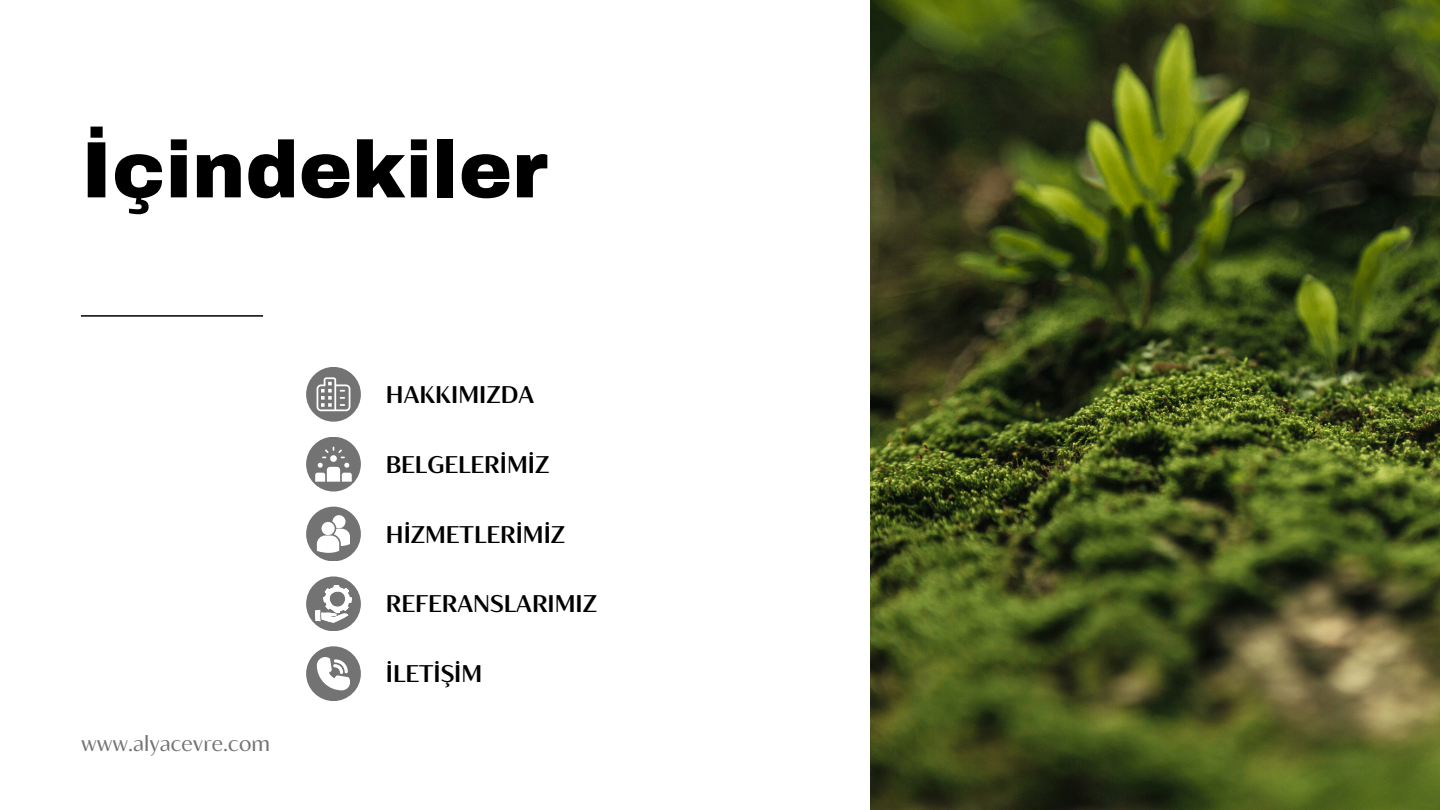
<style>
.page{position:relative;width:1440px;height:810px;background:#fff}
.page>*{position:absolute;margin:0;border:0;box-sizing:border-box;transform-origin:0 0}
.t1{font:900 80px "Archivo";color:#000}
.t2{font:700 24px "Blacker Sans Text";color:#000}
.t3{font:22px "Blacker Sans Text";color:#737373}
</style>
<div class="page">
<img style="left:871px;top:0;width:569px;height:810px">
<div style="left:306px;top:367px;width:55px;height:55px;background:#737373;border-radius:50%"></div>
<svg style="left:317px;top:377px;width:33px;height:34px"></svg>
<div style="left:306px;top:507px;width:55px;height:54px;background:#737373;border-radius:50%"></div>
<svg style="left:317px;top:515px;width:33px;height:38px"></svg>
<div style="left:306px;top:437px;width:55px;height:55px;background:#737373;border-radius:50%"></div>
<svg style="left:315px;top:447px;width:37px;height:35px"></svg>
<div style="left:306px;top:576px;width:55px;height:55px;background:#737373;border-radius:50%"></div>
<svg style="left:315px;top:585px;width:37px;height:37px"></svg>
<div style="left:306px;top:646px;width:55px;height:55px;background:#737373;border-radius:50%"></div>
<svg style="left:317px;top:657px;width:33px;height:33px"></svg>
<hr style="left:81px;top:315px;width:182px;height:2px;background:#000">
<p class="t1" style="left:81px;top:127px;width:468px">İçindekiler</p>
<p class="t2" style="left:386px;top:380px;width:150px">HAKKIMIZDA</p>
<p class="t2" style="left:386px;top:449px;width:165px">BELGELERİMİZ</p>
<p class="t2" style="left:386px;top:519px;width:181px">HİZMETLERİMİZ</p>
<p class="t2" style="left:386px;top:589px;width:213px">REFERANSLARIMIZ</p>
<p class="t3" style="left:81px;top:729px;width:191px">www.alyacevre.com</p>
<p class="t2" style="left:386px;top:659px;width:98px">İLETİŞİM</p>
</div>
